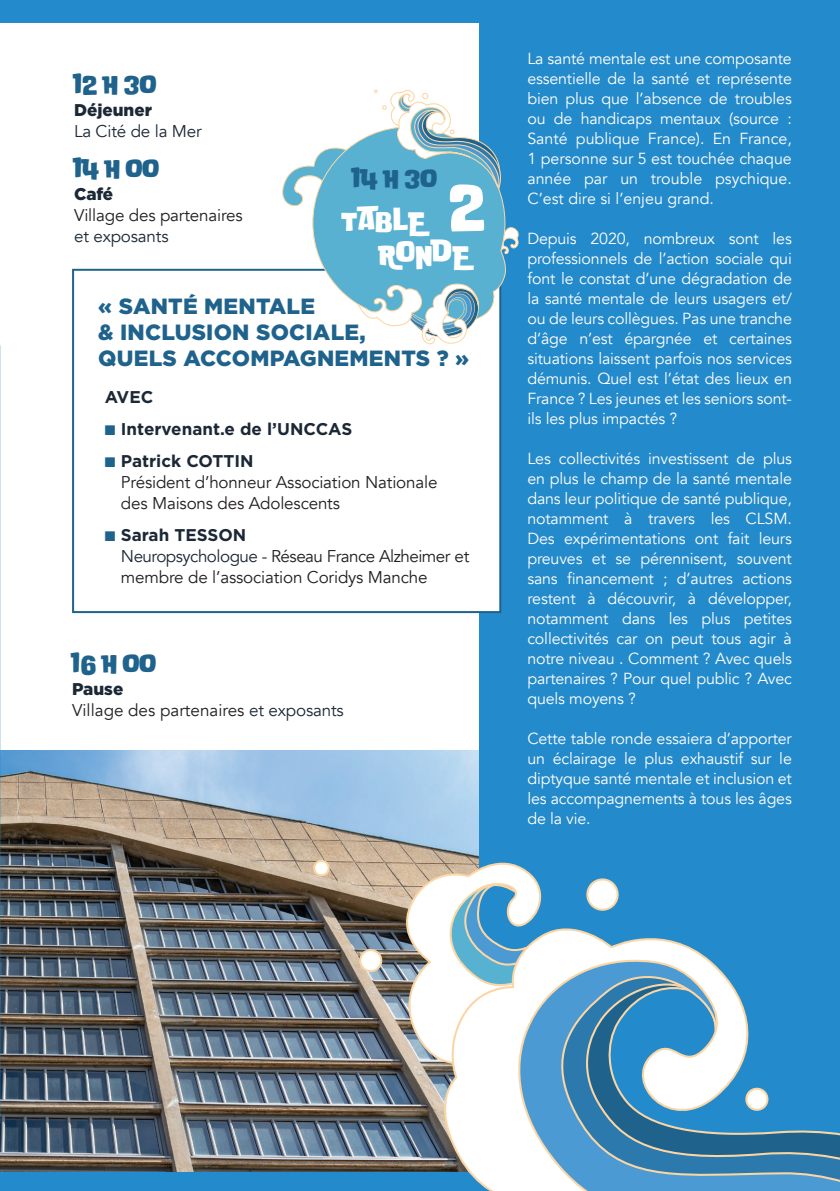
<style>
.page{position:relative;width:840px;height:1191px;background:#fff}
.page>*{position:absolute;margin:0;border:0;box-sizing:border-box;transform-origin:0 0}
.t1{font:700 63.4px "Do Ub Le Ba Ss";color:#fff}
.t2{font:700 30px "Do Ub Le Ba Ss";color:#fff}
.t3{font:700 26px "Do Ub Le Ba Ss";color:#1f638d}
.t4{font:900 22px "Gotham";letter-spacing:.01em;color:#1f638d}
.t5{font:17px/21px "Avenir";letter-spacing:-.01em;color:#231f20}
.t6{font:17px/21px "Avenir";letter-spacing:-.03em;color:#231f20}
.t7{font:700 17px "Gotham";color:#1c2836}
.t8{font:17px "Avenir";letter-spacing:-.01em;color:#1c2836}
.t9{font:900 17px "Gotham";color:#1c2836}
.t10{font:16px/20px "Avenir";letter-spacing:-.01em;color:#fff;text-align:justify}
.s1{color:#1f638d}
.s2{font-family:"Gotham";font-weight:700;color:#1c2836}
.s3{color:#1c2836}
</style>
<div class="page">
<div style="left:0;top:0;width:839px;height:23px;background:#238acb"></div>
<div style="left:0;top:1171px;width:839px;height:20px;background:#238acb"></div>
<img style="left:0;top:751px;width:479px;height:420px">
<div style="left:479px;top:23px;width:360px;height:1168px;background:#238acb"></div>
<div style="left:72px;top:269px;width:429px;height:344px;background:#fff;border:2px solid #1f638d"></div>
<svg style="left:275px;top:89px;width:244px;height:257px"></svg>
<img style="left:356px;top:854px;width:186px;height:225px">
<svg style="left:310px;top:860px;width:22px;height:18px"></svg>
<svg style="left:586px;top:878px;width:33px;height:33px"></svg>
<svg style="left:433px;top:916px;width:406px;height:275px"></svg>
<p class="t3" style="left:74px;top:71px;width:84px">12 H 30</p>
<p class="t9" style="left:74px;top:99px;width:79px">Déjeuner</p>
<p class="t8" style="left:74px;top:121px;width:129px">La Cité de la Mer</p>
<p class="t3" style="left:74px;top:155px;width:86px">14 H 00</p>
<p class="t9" style="left:74px;top:183px;width:41px">Café</p>
<p class="t5" style="left:74px;top:205px;width:170px">Village des partenaires</p>
<p class="t8" style="left:74px;top:226px;width:96px">et exposants</p>
<p class="t3" style="left:352px;top:165px;width:86px">14 H 30</p>
<p class="t2" style="left:340px;top:201px;width:86px">TABLE</p>
<p class="t1" style="left:448px;top:172px;width:39px">2</p>
<p class="t2" style="left:378px;top:235px;width:93px">RONDE</p>
<p class="t4" style="left:98px;top:291px;width:218px">« SANTÉ MENTALE</p>
<p class="t4" style="left:98px;top:317px;width:269px">&amp; INCLUSION SOCIALE,</p>
<p class="t4" style="left:98px;top:343px;width:372px">QUELS ACCOMPAGNEMENTS ? »</p>
<p class="t7" style="left:105px;top:386px;width:50px">AVEC</p>
<p class="t7" style="left:105px;top:418px;width:249px"><span class="s1">■</span> Intervenant.e de l’UNCCAS</p>
<p class="t5" style="left:121px;top:451px;width:318px;text-indent:-16px"><span class="s1">■</span> <span class="s2">Patrick COTTIN<br></span>Président d’honneur Association Nationale des Maisons des Adolescents</p>
<p class="t6" style="left:121px;top:525px;width:350px;text-indent:-16px"><span class="s1">■</span> <span class="s2">Sarah TESSON<br></span><span class="s3">Neuropsychologue</span> - Réseau France Alzheimer et membre de l’association Coridys Manche</p>
<p class="t3" style="left:72px;top:650px;width:85px">16 H 00</p>
<p class="t9" style="left:72px;top:677px;width:53px">Pause</p>
<p class="t5" style="left:72px;top:700px;width:273px">Village des partenaires <span class="s3">et exposants</span></p>
<p class="t10" style="left:527px;top:48px;width:266px">La santé mentale est une composante essentielle de la santé et représente bien plus que l’absence de troubles ou de handicaps mentaux (source :<br>Santé publique France). En France, 1 personne sur 5 est touchée chaque année par un trouble psychique.<br>C’est dire si l’enjeu grand.</p>
<p class="t10" style="left:527px;top:228px;width:266px">Depuis 2020, nombreux sont les professionnels de l’action sociale qui font le constat d’une dégradation de la santé mentale de leurs usagers et/ ou de leurs collègues. Pas une tranche d’âge n’est épargnée et certaines situations laissent parfois nos services démunis. Quel est l’état des lieux en France ? Les jeunes et les seniors sont&shy;ils les plus impactés ?</p>
<p class="t10" style="left:527px;top:448px;width:266px">Les collectivités investissent de plus en plus le champ de la santé mentale dans leur politique de santé publique, notamment à travers les CLSM.<br>Des expérimentations ont fait leurs preuves et se pérennisent, souvent sans financement ; d’autres actions restent à découvrir, à développer, notamment dans les plus petites collectivités car on peut tous agir à notre niveau . Comment ? Avec quels partenaires ? Pour quel public ? Avec quels moyens ?</p>
<p class="t10" style="left:527px;top:728px;width:266px">Cette table ronde essaiera d’apporter un éclairage le plus exhaustif sur le diptyque santé mentale et inclusion et les accompagnements à tous les âges de la vie.</p>
</div>
